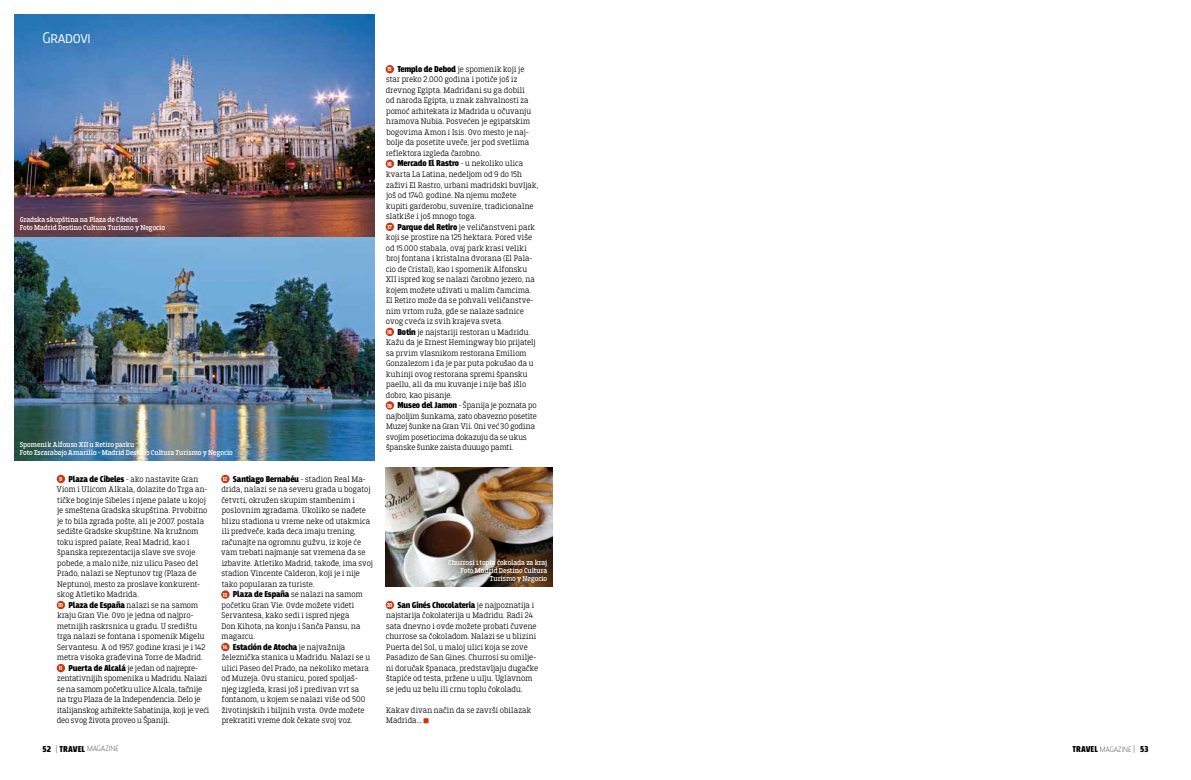
<style>
.page{position:relative;width:1191px;height:780px;background:#fff}
.page>*{position:absolute;margin:0;border:0;box-sizing:border-box;transform-origin:0 0}
.t1{font:300 16px "Breakers";letter-spacing:-.015em;color:#fff}
.t2{font:900 9px "Breakers";letter-spacing:-.015em;color:#000}
.t3{font:900 9px "Breakers";letter-spacing:.005em;color:#000}
.t4{font:300 8.5px/10.5px "Breakers Slab";letter-spacing:.005em;color:#000}
.t5{font:7.5px/8px "Breakers Slab";letter-spacing:-.005em;color:#fff}
.s1{font-weight:700;font-size:6px;color:#fff}
.s2{font-family:"Breakers";font-weight:900;font-size:9px}
.s3{font-family:"Breakers Slab";font-weight:700;font-size:6px;color:#fff}
.s4{font-family:"Breakers Slab";font-weight:300;font-size:8.5px}
.s5{font-weight:100}
.s6{font-weight:100;font-size:8px}
</style>
<div class="page">
<div style="left:57px;top:474px;width:8px;height:9px;background:#c33b15;border-radius:50%"></div>
<div style="left:57px;top:600px;width:8px;height:9px;background:#c33b15;border-radius:50%"></div>
<div style="left:57px;top:663px;width:8px;height:9px;background:#c33b15;border-radius:50%"></div>
<svg style="left:221px;top:474px;width:9px;height:9px"></svg>
<div style="left:221px;top:590px;width:9px;height:8px;background:#c33b15;border-radius:50%"></div>
<svg style="left:221px;top:642px;width:9px;height:9px"></svg>
<div style="left:386px;top:65px;width:8px;height:8px;background:#c33b15;border-radius:50%"></div>
<div style="left:386px;top:159px;width:8px;height:9px;background:#c33b15;border-radius:50%"></div>
<div style="left:386px;top:222px;width:8px;height:9px;background:#c33b15;border-radius:50%"></div>
<div style="left:386px;top:327px;width:8px;height:9px;background:#c33b15;border-radius:50%"></div>
<div style="left:386px;top:401px;width:8px;height:8px;background:#c33b15;border-radius:50%"></div>
<div style="left:386px;top:600px;width:8px;height:9px;background:#c33b15;border-radius:50%"></div>
<svg style="left:423px;top:718px;width:5px;height:5px"></svg>
<img style="left:386px;top:467px;width:167px;height:119px">
<img style="left:14px;top:14px;width:360px;height:446px">
<h1 class="t1" style="left:43px;top:28px;width:50px">Gradovi</h1>
<p class="t5" style="left:20px;top:216px;width:147px">Gradska skupština na Plaza de Cibeles<br>Foto Madrid Destino Cultura Turismo y Negocio</p>
<p class="t5" style="left:20px;top:440px;width:215px">Spomenik Alfonso XII u Retiro parku<br>Foto Escarabajo Amarillo - Madrid Destino Cultura Turismo y Negocio</p>
<p class="t4" style="left:57px;top:473px;width:154px"><span class="s1">9</span> <span class="s2">Plaza de Cibeles</span> - ako nastavite Gran Viom i Ulicom Alkala, dolazite do Trga an&shy;tičke boginje Sibeles i njene palate u kojoj je smeštena Gradska skupština. Prvobitno je to bila zgrada pošte, ali je 2007. postala sedište Gradske skupštine. Na kružnom toku ispred palate, Real Madrid, kao i španska reprezentacija slave sve svoje pobede, a malo niže, niz ulicu Paseo del Prado, nalazi se Neptunov trg (Plaza de Neptuno), mesto za proslave konkurent&shy;skog Atletiko Madrida.<br><span class="s1">10</span> <span class="s2">Plaza de España</span> nalazi se na samom kraju Gran Vie. Ovo je jedna od najpro&shy;metnijih raskrsnica u gradu. U središtu trga nalazi se fontana i spomenik Migelu Servantesu. A od 1957. godine krasi je i 142 metra visoka građevina Torre de Madrid.<br><span class="s1">11</span> <span class="s2">Puerta de Alcalá</span> je jedan od najrepre&shy;zentativnijih spomenika u Madridu. Nalazi se na samom početku ulice Alcala, tačnije na trgu Plaza de la Independencia. Delo je italijanskog arhitekte Sabatinija, koji je veći deo svog života proveo u Španiji.</p>
<p class="t2" style="left:223px;top:473px;width:144px"><span class="s3">12</span> Santiago Bernabéu <span class="s4">- stadion Real Ma-</span></p>
<p class="t4" style="left:221px;top:484px;width:153px">drida, nalazi se na severu grada u bogatoj četvrti, okružen skupim stambenim i poslovnim zgradama. Ukoliko se nađete blizu stadiona u vreme neke od utakmica ili predveče, kada deca imaju trening, računajte na ogromnu gužvu, iz koje će vam trebati najmanje sat vremena da se izbavite. Atletiko Madrid, takođe, ima svoj stadion Vincente Calderon, koji je i nije tako popularan za turiste.<br><span class="s1">13</span> <span class="s2">Plaza de España</span> se nalazi na samom početku Gran Vie. Ovde možete videti Servantesa, kako sedi i ispred njega<br>Don Kihota, na konju i Sanča Pansu, na magarcu.</p>
<p class="t2" style="left:223px;top:641px;width:124px"><span class="s3">14</span> Estación de Atocha <span class="s4">je najvažnija</span></p>
<p class="t4" style="left:221px;top:652px;width:150px">železnička stanica u Madridu. Nalazi se u ulici Paseo del Prado, na nekoliko metara od Muzeja. Ovu stanicu, pored spoljaš&shy;njeg izgleda, krasi još i predivan vrt sa fontanom, u kojem se nalazi više od 500 životinjskih i biljnih vrsta. Ovde možete prekratiti vreme dok čekate svoj voz.</p>
<p class="t4" style="left:386px;top:64px;width:147px"><span class="s1">15</span> <span class="s2">Templo de Debod</span> je spomenik koji je star preko 2.000 godina i potiče još iz drevnog Egipta. Madriđani su ga dobili od naroda Egipta, u znak zahvalnosti za pomoć arhitekata iz Madrida u očuvanju hramova Nubia. Posvećen je egipatskim bogovima Amon i Isis. Ovo mesto je naj&shy;bolje da posetite uveče, jer pod svetlima reflektora izgleda čarobno.</p>
<p class="t2" style="left:387px;top:158px;width:137px"><span class="s3">16</span> Mercado El Rastro <span class="s4">- u nekoliko ulica</span></p>
<p class="t4" style="left:386px;top:169px;width:154px">kvarta La Latina, nedeljom od 9 do 15h zaživi El Rastro, urbani madridski buvljak, još od 1740. godine. Na njemu možete kupiti garderobu, suvenire, tradicionalne slatkiše i još mnogo toga.<br><span class="s1">17</span> <span class="s2">Parque del Retiro</span> je veličanstveni park koji se prostire na 125 hektara. Pored više od 15.000 stabala, ovaj park krasi veliki broj fontana i kristalna dvorana (El Pala&shy;cio de Cristal), kao i spomenik Alfonsku XII ispred kog se nalazi čarobno jezero, na kojem možete uživati u malim čamcima.<br>El Retiro može da se pohvali veličanstve&shy;nim vrtom ruža, gde se nalaze sadnice ovog cveća iz svih krajeva sveta.<br><span class="s1">18</span> <span class="s2">Botin</span> je najstariji restoran u Madridu.<br>Kažu da je Ernest Hemingway bio prijatelj sa prvim vlasnikom restorana Emiliom Gonzalezom i da je par puta pokušao da u kuhinji ovog restorana spremi špansku paellu, ali da mu kuvanje i nije baš išlo dobro, kao pisanje.<br><span class="s1">19</span> <span class="s2">Museo del Jamon</span> - Španija je poznata po najboljim šunkama, zato obavezno posetite Muzej šunke na Gran Vii. Oni već 30 godina svojim posetiocima dokazuju da se ukus španske šunke zaista duuugo pamti.</p>
<p class="t5" style="left:448px;top:558px;width:101px;text-align:right">Churrosi i topla čokolada za kraj<br>Foto Madrid Destino Cultura<br>Turismo y Negocio</p>
<p class="t2" style="left:387px;top:599px;width:149px"><span class="s3">20</span> San Ginés Chocolateria <span class="s4">je najpoznatija i</span></p>
<p class="t4" style="left:386px;top:610px;width:154px">najstarija čokolaterija u Madridu. Radi 24 sata dnevno i ovde možete probati čuvene churrose sa čokoladom. Nalazi se u blizini Puerta del Sol, u maloj ulici koja se zove Pasadizo de San Gines. Churrosi su omilje&shy;ni doručak španaca, predstavljaju dugačke štapiće od testa, pržene u ulju. Uglavnom se jedu uz belu ili crnu toplu čokoladu.</p>
<p class="t4" style="left:386px;top:704px;width:146px">Kakav divan način da se završi obilazak<br>Madrida...</p>
<p class="t3" style="left:43px;top:743px;width:77px">52 <span class="s5">|</span> TRAVEL <span class="s6">MAGAZINE</span></p>
<p class="t3" style="left:1072px;top:743px;width:78px">TRAVEL <span class="s6">MAGAZINE</span> <span class="s5">|</span> 53</p>
</div>
